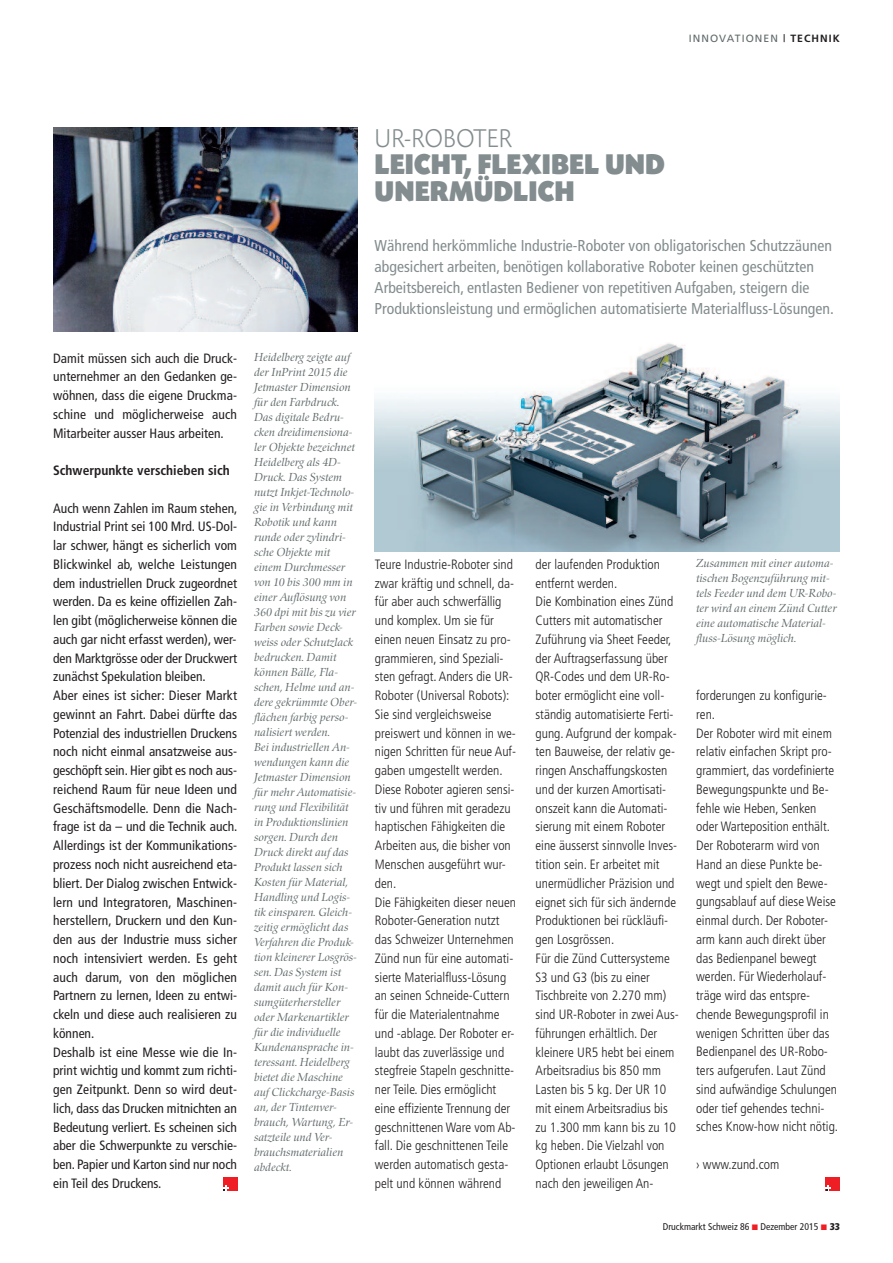
<style>
.page{position:relative;width:893px;height:1263px;background:#fff}
.page>*{position:absolute;margin:0;border:0;box-sizing:border-box;transform-origin:0 0}
.t1{font:30px/27px "Today SB Ultra";color:#838c8e;scale:.9 1}
.t2{font:300 27px "Today SB";color:#838c8e;scale:.9 1}
.t3{font:condensed 15.75px/21px "Frutiger";color:#838c8e}
.t4{font:300 condensed 13.5px/18.8px "Frutiger";color:#231f20}
.t5{font:condensed 13.5px/18.8px "Frutiger";color:#231f20;text-align:justify}
.t6{font:700 condensed 13.5px "Frutiger";color:#231f20}
.t7{font:italic 12px/15px "Zapf Renais SB";color:#60696a}
.t8{font:10.5px "Frutiger";letter-spacing:.1em;color:#60696a}
.t9{font:condensed 9.75px "Frutiger";color:#231f20}
.s1{color:#231f20}
.s2{font-weight:700;color:#231f20}
.s3{font-weight:900}
</style>
<div class="page">
<img style="left:53px;top:128px;width:305px;height:203px">
<img style="left:375px;top:342px;width:465px;height:209px">
<div style="left:826px;top:1177px;width:14px;height:13px;background:#ee1e24"></div>
<svg style="left:826px;top:1185px;width:5px;height:6px"></svg>
<div style="left:223px;top:1177px;width:14px;height:13px;background:#ee1e24"></div>
<svg style="left:223px;top:1185px;width:5px;height:6px"></svg>
<p class="t8" style="left:689px;top:34px;width:152px">INNOVATIONEN <span class="s1">|</span> <span class="s2">TECHNIK</span></p>
<p class="t5" style="left:53px;top:350px;width:185px">Damit müssen sich auch die Druck&shy;unternehmer an den Gedanken ge&shy;wöhnen, dass die eigene Druckma&shy;schine und möglicherweise auch Mitarbeiter ausser Haus arbeiten.</p>
<p class="t6" style="left:53px;top:465px;width:178px">Schwerpunkte verschieben sich</p>
<p class="t5" style="left:53px;top:500px;width:186px;text-align:left">Auch wenn Zahlen im Raum stehen, Industrial Print sei 100 Mrd. US-Dol&shy;lar schwer, hängt es sicherlich vom Blickwinkel ab, welche Leistungen dem industriellen Druck zugeordnet werden. Da es keine offiziellen Zah&shy;len gibt (möglicherweise können die auch gar nicht erfasst werden), wer&shy;den Marktgrösse oder der Druckwert zunächst Spekulation bleiben.<br>Aber eines ist sicher: Dieser Markt gewinnt an Fahrt. Dabei dürfte das Potenzial des industriellen Druckens noch nicht einmal ansatzweise aus&shy;geschöpft sein. Hier gibt es noch aus&shy;reichend Raum für neue Ideen und Geschäftsmodelle. Denn die Nach&shy;frage ist da – und die Technik auch.<br>Allerdings ist der Kommunikations&shy;prozess noch nicht ausreichend eta&shy;bliert. Der Dialog zwischen Entwick&shy;lern und Integratoren, Maschinen&shy;herstellern, Druckern und den Kun&shy;den aus der Industrie muss sicher noch intensiviert werden. Es geht auch darum, von den möglichen Partnern zu lernen, Ideen zu entwi&shy;ckeln und diese auch realisieren zu können.<br>Deshalb ist eine Messe wie die In&shy;print wichtig und kommt zum richti&shy;gen Zeitpunkt. Denn so wird deut&shy;lich, dass das Drucken mitnichten an Bedeutung verliert. Es scheinen sich aber die Schwerpunkte zu verschie&shy;ben. Papier und Karton sind nur noch ein Teil des Druckens.</p>
<p class="t7" style="left:254px;top:349px;width:105px">Heidelberg zeigte auf der InPrint 2015 die<br>Jetmaster Dimension für den Farbdruck.<br>Das digitale Bedru&shy;cken dreidimensiona&shy;ler Objekte bezeichnet<br>Heidelberg als 4D-<br>Druck. Das System nutzt Inkjet-Technolo&shy;gie in Verbindung mit<br>Robotik und kann runde oder zylindri&shy;sche Objekte mit einem Durchmesser von 10 bis 300 mm in einer Auflösung von<br>360 dpi mit bis zu vier<br>Farben sowie Deck&shy;weiss oder Schutzlack bedrucken. Damit können Bälle, Fla&shy;schen, Helme und an&shy;dere gekrümmte Ober&shy;flächen farbig perso&shy;nalisiert werden.<br>Bei industriellen An&shy;wendungen kann die<br>Jetmaster Dimension für mehr Automatisie&shy;rung und Flexibilität in Produktionslinien sorgen. Durch den<br>Druck direkt auf das<br>Produkt lassen sich<br>Kosten für Material,<br>Handling und Logis&shy;tik einsparen. Gleich&shy;zeitig ermöglicht das<br>Verfahren die Produk&shy;tion kleinerer Losgrös&shy;sen. Das System ist damit auch für Kon&shy;sumgüterhersteller oder Markenartikler für die individuelle<br>Kundenansprache in&shy;teressant. Heidelberg bietet die Maschine auf Clickcharge-Basis an, der Tintenver&shy;brauch, Wartung, Er&shy;satzteile und Ver&shy;brauchsmaterialien abdeckt.</p>
<h2 class="t2" style="left:375px;top:122px;width:154px">UR-ROBOTER</h2>
<h1 class="t1" style="left:375px;top:150px;width:324px">LEICHT, FLEXIBEL UND<br>UNERMÜDLICH</h1>
<p class="t3" style="left:375px;top:236px;width:461px">Während herkömmliche Industrie-Roboter von obligatorischen Schutzzäunen abgesichert arbeiten, benötigen kollaborative Roboter keinen geschützten Arbeitsbereich, entlasten Bediener von repetitiven Aufgaben, steigern die Produktionsleistung und ermöglichen automatisierte Materialfluss-Lösungen.</p>
<p class="t4" style="left:375px;top:556px;width:143px">Teure Industrie-Roboter sind zwar kräftig und schnell, da&shy;für aber auch schwerfällig und komplex. Um sie für einen neuen Einsatz zu pro&shy;grammieren, sind Speziali&shy;sten gefragt. Anders die UR-<br>Roboter (Universal Robots):<br>Sie sind vergleichsweise preiswert und können in we&shy;nigen Schritten für neue Auf&shy;gaben umgestellt werden.<br>Diese Roboter agieren sensi&shy;tiv und führen mit geradezu haptischen Fähigkeiten die<br>Arbeiten aus, die bisher von<br>Menschen ausgeführt wur&shy;den.<br>Die Fähigkeiten dieser neuen<br>Roboter-Generation nutzt das Schweizer Unternehmen<br>Zünd nun für eine automati&shy;sierte Materialfluss-Lösung an seinen Schneide-Cuttern für die Materialentnahme und -ablage. Der Roboter er&shy;laubt das zuverlässige und stegfreie Stapeln geschnitte&shy;ner Teile. Dies ermöglicht eine effiziente Trennung der geschnittenen Ware vom Ab&shy;fall. Die geschnittenen Teile werden automatisch gesta&shy;pelt und können während</p>
<p class="t4" style="left:535px;top:556px;width:145px">der laufenden Produktion entfernt werden.<br>Die Kombination eines Zünd<br>Cutters mit automatischer<br>Zuführung via Sheet Feeder, der Auftragserfassung über<br>QR-Codes und dem UR-Ro&shy;boter ermöglicht eine voll&shy;ständig automatisierte Ferti&shy;gung. Aufgrund der kompak&shy;ten Bauweise, der relativ ge&shy;ringen Anschaffungskosten und der kurzen Amortisati&shy;onszeit kann die Automati&shy;sierung mit einem Roboter eine äusserst sinnvolle Inves&shy;tition sein. Er arbeitet mit unermüdlicher Präzision und eignet sich für sich ändernde<br>Produktionen bei rückläufi&shy;gen Losgrössen.<br>Für die Zünd Cuttersysteme<br>S3 und G3 (bis zu einer<br>Tischbreite von 2.270 mm) sind UR-Roboter in zwei Aus&shy;führungen erhältlich. Der kleinere UR5 hebt bei einem<br>Arbeitsradius bis 850 mm<br>Lasten bis 5 kg. Der UR 10 mit einem Arbeitsradius bis zu 1.300 mm kann bis zu 10 kg heben. Die Vielzahl von<br>Optionen erlaubt Lösungen nach den jeweiligen An-</p>
<p class="t7" style="left:696px;top:556px;width:142px">Zusammen mit einer automa&shy;tischen Bogenzuführung mit&shy;tels Feeder und dem UR-Robo&shy;ter wird an einem Zünd Cutter eine automatische Material&shy;fluss-Lösung möglich.</p>
<p class="t4" style="left:696px;top:687px;width:144px">forderungen zu konfigurie&shy;ren.<br>Der Roboter wird mit einem relativ einfachen Skript pro&shy;grammiert, das vordefinierte<br>Bewegungspunkte und Be&shy;fehle wie Heben, Senken oder Warteposition enthält.<br>Der Roboterarm wird von<br>Hand an diese Punkte be&shy;wegt und spielt den Bewe&shy;gungsablauf auf diese Weise einmal durch. Der Roboter&shy;arm kann auch direkt über das Bedienpanel bewegt werden. Für Wiederholauf&shy;träge wird das entspre&shy;chende Bewegungsprofil in wenigen Schritten über das<br>Bedienpanel des UR-Robo&shy;ters aufgerufen. Laut Zünd sind aufwändige Schulungen oder tief gehendes techni&shy;sches Know-how nicht nötig.</p>
<p class="t4" style="left:696px;top:1156px;width:85px">› www.zund.com</p>
<p class="t9" style="left:663px;top:1222px;width:179px">Druckmarkt Schweiz 86 Dezember 2015 <span class="s3">33</span></p>
</div>
